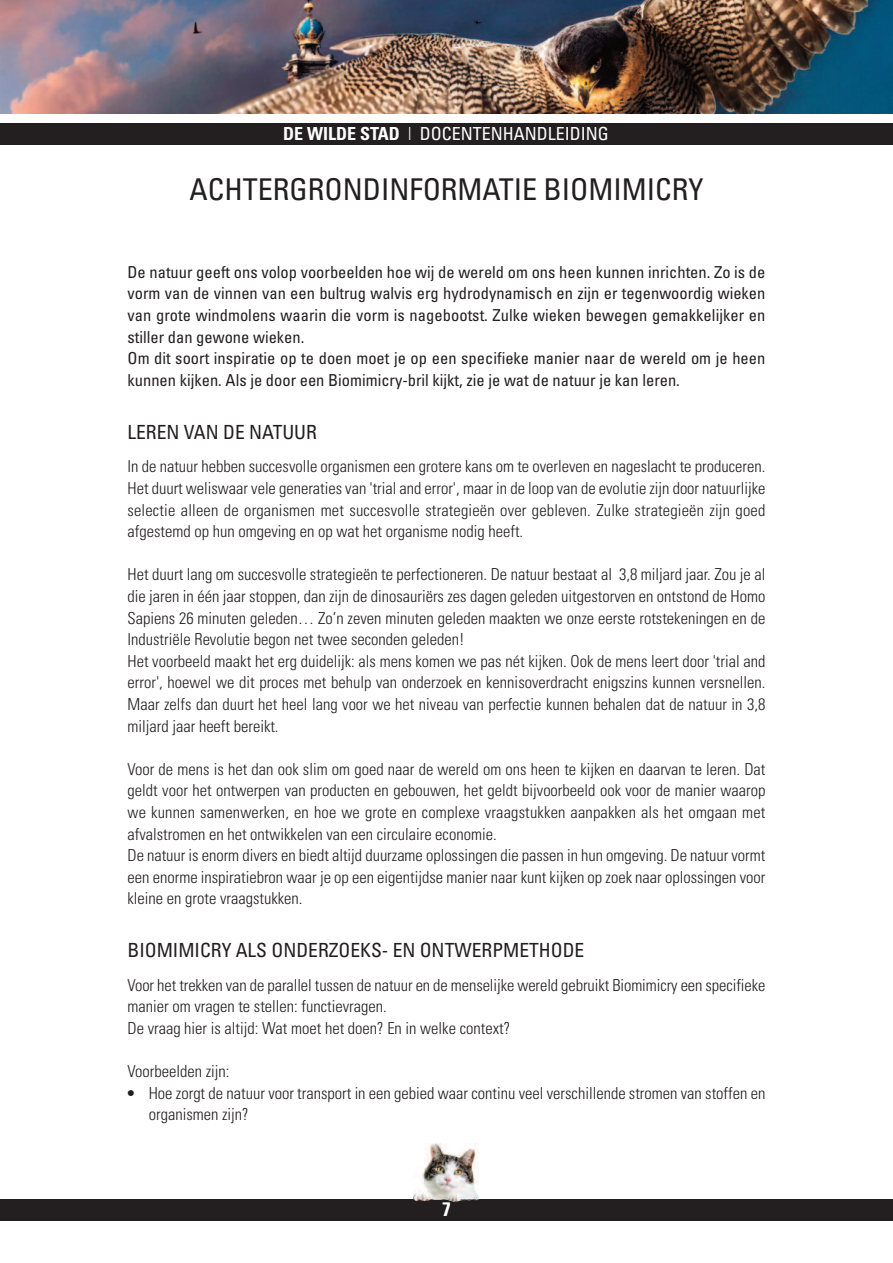
<style>
.page{position:relative;width:893px;height:1263px;background:#fff}
.page>*{position:absolute;margin:0;border:0;box-sizing:border-box;transform-origin:0 0}
.t1{font:condensed 30px "Univers";color:#231f20}
.t2{font:condensed 19.5px "Univers";color:#231f20}
.t3{font:700 condensed 19.5px "Univers";color:#fff}
.t4{font:condensed 18px "Univers";color:#fff}
.t5{font:300 condensed 16.5px/21.6px "Univers";color:#231f20}
.t6{font:condensed 16.5px/21.6px "Univers";color:#231f20}
.s1{font-weight:700}
.s2{font-weight:300}
</style>
<div class="page">
<div style="left:0;top:1199px;width:893px;height:21px;background:#231f20"></div>
<img style="left:0;top:0;width:893px;height:114px">
<div style="left:0;top:123px;width:893px;height:21px;background:#231f20"></div>
<img style="left:413px;top:1143px;width:65px;height:59px">
<p class="t4" style="left:283px;top:127px;width:327px"><span class="s1">DE WILDE STAD</span> <span class="s2">|</span> DOCENTENHANDLEIDING</p>
<h1 class="t1" style="left:190px;top:179px;width:515px">ACHTERGRONDINFORMATIE BIOMIMICRY</h1>
<p class="t6" style="left:128px;top:263px;width:639px">De natuur geeft ons volop voorbeelden hoe wij de wereld om ons heen kunnen inrichten. Zo is de vorm van de vinnen van een bultrug walvis erg hydrodynamisch en zijn er tegenwoordig wieken van grote windmolens waarin die vorm is nagebootst. Zulke wieken bewegen gemakkelijker en stiller dan gewone wieken.<br>Om dit soort inspiratie op te doen moet je op een specifieke manier naar de wereld om je heen kunnen kijken. Als je door een Biomimicry-bril kijkt, zie je wat de natuur je kan leren.</p>
<p class="t2" style="left:128px;top:425px;width:191px">LEREN VAN DE NATUUR</p>
<p class="t5" style="left:128px;top:457px;width:639px;text-align:justify">In de natuur hebben succesvolle organismen een grotere kans om te overleven en nageslacht te produceren.<br>Het duurt weliswaar vele generaties van 'trial and error', maar in de loop van de evolutie zijn door natuurlijke selectie alleen de organismen met succesvolle strategieën over gebleven. Zulke strategieën zijn goed afgestemd op hun omgeving en op wat het organisme nodig heeft.</p>
<p class="t5" style="left:128px;top:565px;width:639px">Het duurt lang om succesvolle strategieën te perfectioneren. De natuur bestaat al 3,8 miljard jaar. Zou je al die jaren in één jaar stoppen, dan zijn de dinosauriërs zes dagen geleden uitgestorven en ontstond de Homo Sapiens 26 minuten geleden… Zo’n zeven minuten geleden maakten we onze eerste rotstekeningen en de Industriële Revolutie begon net twee seconden geleden!<br>Het voorbeeld maakt het erg duidelijk: als mens komen we pas nét kijken. Ook de mens leert door 'trial and error', hoewel we dit proces met behulp van onderzoek en kennisoverdracht enigszins kunnen versnellen.<br>Maar zelfs dan duurt het heel lang voor we het niveau van perfectie kunnen behalen dat de natuur in 3,8 miljard jaar heeft bereikt.</p>
<p class="t5" style="left:128px;top:759px;width:639px">Voor de mens is het dan ook slim om goed naar de wereld om ons heen te kijken en daarvan te leren. Dat geldt voor het ontwerpen van producten en gebouwen, het geldt bijvoorbeeld ook voor de manier waarop we kunnen samenwerken, en hoe we grote en complexe vraagstukken aanpakken als het omgaan met afvalstromen en het ontwikkelen van een circulaire economie.<br>De natuur is enorm divers en biedt altijd duurzame oplossingen die passen in hun omgeving. De natuur vormt een enorme inspiratiebron waar je op een eigentijdse manier naar kunt kijken op zoek naar oplossingen voor kleine en grote vraagstukken.</p>
<p class="t2" style="left:128px;top:943px;width:458px">BIOMIMICRY ALS ONDERZOEKS- EN ONTWERPMETHODE</p>
<p class="t5" style="left:128px;top:975px;width:639px">Voor het trekken van de parallel tussen de natuur en de menselijke wereld gebruikt Biomimicry een specifieke manier om vragen te stellen: functievragen.<br>De vraag hier is altijd: Wat moet het doen? En in welke context?</p>
<p class="t5" style="left:128px;top:1062px;width:103px">Voorbeelden zijn:</p>
<p class="t5" style="left:149px;top:1083px;width:618px;text-indent:-21px"><span class="s1">•</span> Hoe zorgt de natuur voor transport in een gebied waar continu veel verschillende stromen van stoffen en organismen zijn?</p>
<p class="t3" style="left:442px;top:1202px;width:10px">7</p>
</div>
